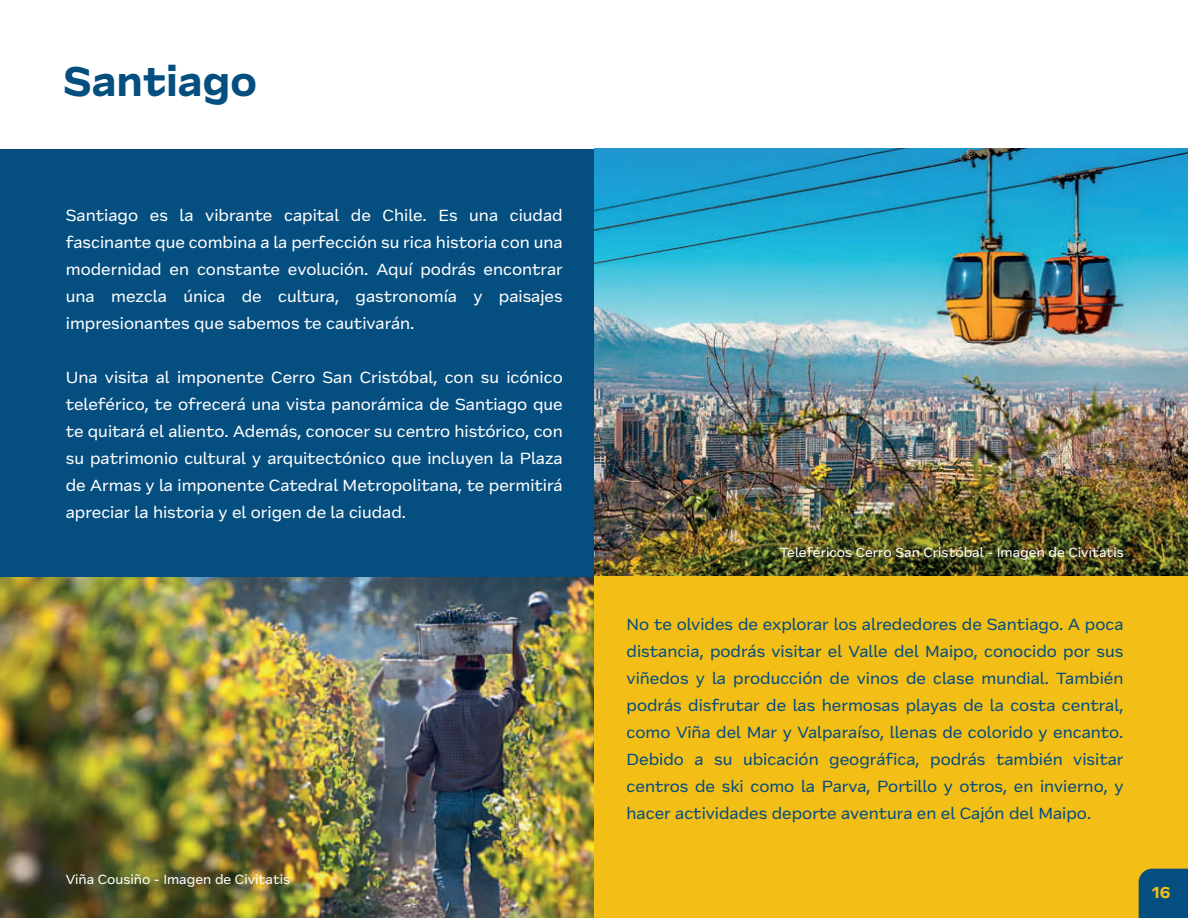
<style>
.page{position:relative;width:1188px;height:918px;background:#fff}
.page>*{position:absolute;margin:0;border:0;box-sizing:border-box;transform-origin:0 0}
.t1{font:700 42.3px "Frequenz";color:#054e80}
.t2{font:16.5px/27px "Frequenz";color:#fff;text-align:justify}
.t3{font:16.5px/27px "Frequenz";color:#054e80;text-align:justify}
.t4{font:700 16.5px "Frequenz";color:#f3be16}
.t5{font:13.5px "Frequenz";color:#fff}
</style>
<div class="page">
<img style="left:594px;top:149px;width:594px;height:427px">
<img style="left:0;top:576px;width:594px;height:342px">
<div style="left:594px;top:576px;width:594px;height:342px;background:#f3be16"></div>
<svg style="left:0;top:576px;width:30px;height:9px"></svg>
<div style="left:0;top:149px;width:594px;height:427px;background:#054e80"></div>
<div style="left:1139px;top:869px;width:49px;height:49px;background:#054e80"></div>
<h1 class="t1" style="left:63px;top:49px;width:195px">Santiago</h1>
<p class="t2" style="left:66px;top:202px;width:498px">Santiago es la vibrante capital de Chile. Es una ciudad fascinante que combina a la perfección su rica historia con una modernidad en constante evolución. Aquí podrás encontrar una mezcla única de cultura, gastronomía y paisajes impresionantes que sabemos te cautivarán.</p>
<p class="t2" style="left:66px;top:364px;width:498px">Una visita al imponente Cerro San Cristóbal, con su icónico teleférico, te ofrecerá una vista panorámica de Santiago que te quitará el aliento. Además, conocer su centro histórico, con su patrimonio cultural y arquitectónico que incluyen la Plaza de Armas y la imponente Catedral Metropolitana, te permitirá apreciar la historia y el origen de la ciudad.</p>
<p class="t5" style="left:66px;top:869px;width:226px">Viña Cousiño - Imagen de Civitatis</p>
<p class="t5" style="left:780px;top:542px;width:345px">Teleféricos Cerro San Cristóbal - Imagen de Civitatis</p>
<p class="t3" style="left:627px;top:610px;width:499px">No te olvides de explorar los alrededores de Santiago. A poca distancia, podrás visitar el Valle del Maipo, conocido por sus viñedos y la producción de vinos de clase mundial. También podrás disfrutar de las hermosas playas de la costa central, como Viña del Mar y Valparaíso, llenas de colorido y encanto.<br>Debido a su ubicación geográfica, podrás también visitar centros de ski como la Parva, Portillo y otros, en invierno, y hacer actividades deporte aventura en el Cajón del Maipo.</p>
<p class="t4" style="left:1152px;top:880px;width:20px">16</p>
</div>
